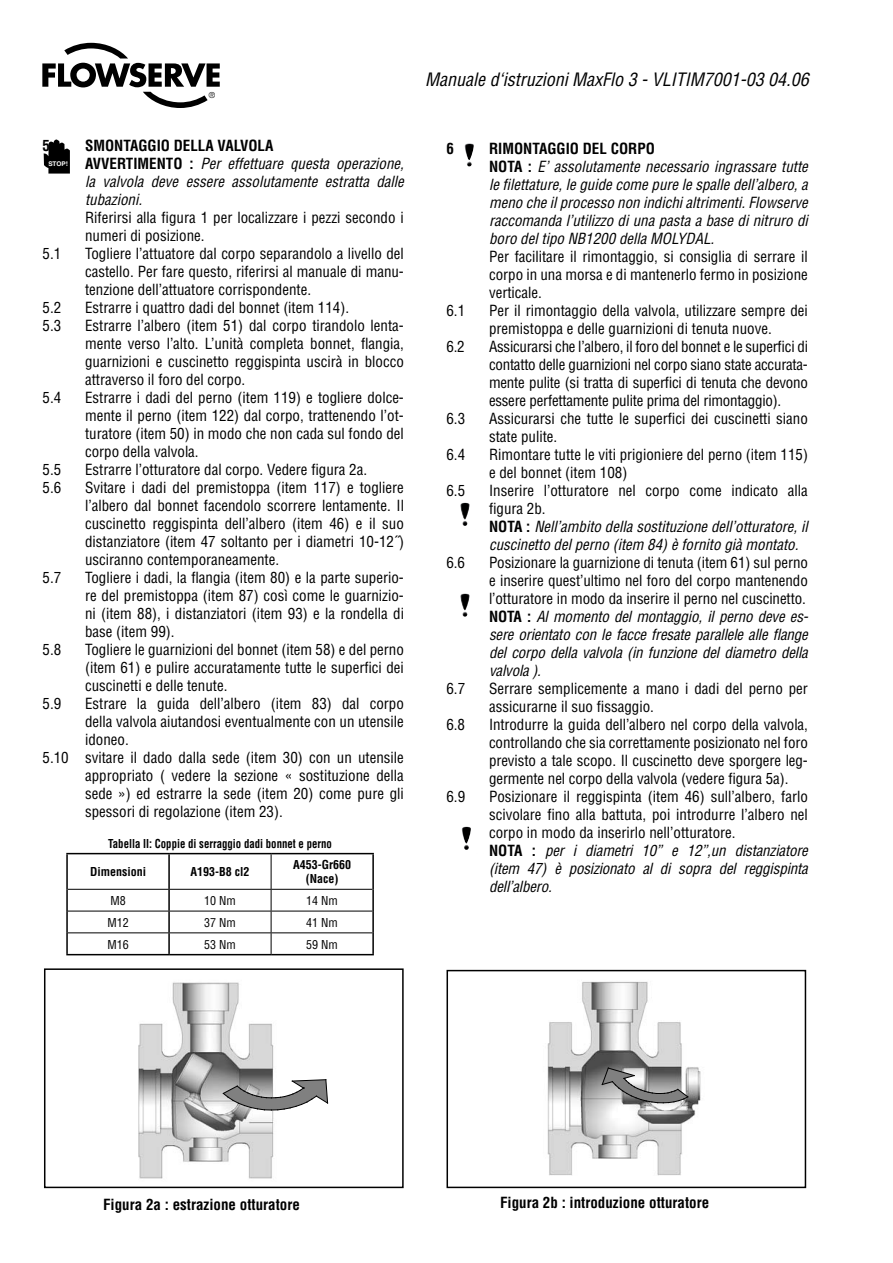
<style>
.page{position:relative;width:893px;height:1263px;background:#fff}
.page>*{position:absolute;margin:0;border:0;box-sizing:border-box;transform-origin:0 0}
.t1{font:italic condensed 18px "Helvetica";color:#000}
.t2{font:condensed 15px/18px "Helvetica";color:#000;text-align:justify}
.t3{font:italic condensed 15px/18px "Helvetica";color:#000}
.t4{font:700 condensed 15px "Helvetica";color:#000}
.t5{font:700 condensed 12px "Helvetica";color:#000;scale:.9 1}
.t6{font:700 condensed 12px/14.4px "Helvetica";color:#000;text-align:center}
.t7{font:condensed 12px "Helvetica";color:#000}
.t8{font:condensed 7.95px "Helvetica";color:#000}
.t9{font:700 6.45px "Helvetica";color:#fff}
.s1{font-weight:700;font-style:normal}
.s2{font-style:normal}
.s3{font-weight:700}
.s4{font-style:italic}
</style>
<div class="page">
<svg style="left:42px;top:43px;width:178px;height:65px"></svg>
<svg style="left:44px;top:140px;width:26px;height:34px"></svg>
<img style="left:464px;top:143px;width:10px;height:24px">
<img style="left:460px;top:502px;width:10px;height:24px">
<img style="left:460px;top:593px;width:10px;height:24px">
<img style="left:462px;top:826px;width:9px;height:24px">
<img style="left:547px;top:981px;width:154px;height:195px">
<img style="left:138px;top:982px;width:141px;height:197px">
<div style="left:44px;top:968px;width:360px;height:220px;border:2px solid #000"></div>
<div style="left:446px;top:970px;width:360px;height:218px;border:2px solid #000"></div>
<svg style="left:602px;top:1067px;width:86px;height:36px"></svg>
<svg style="left:222px;top:1079px;width:106px;height:31px"></svg>
<hr style="left:66px;top:853px;width:103px;height:1px;background:#000">
<hr style="left:66px;top:854px;width:2px;height:35px;background:#000">
<hr style="left:169px;top:853px;width:102px;height:1px;background:#000">
<hr style="left:168px;top:854px;width:2px;height:35px;background:#000">
<hr style="left:271px;top:853px;width:103px;height:1px;background:#000">
<hr style="left:372px;top:854px;width:2px;height:35px;background:#000">
<hr style="left:66px;top:889px;width:2px;height:22px;background:#000">
<hr style="left:168px;top:890px;width:2px;height:21px;background:#000">
<hr style="left:372px;top:889px;width:2px;height:22px;background:#000">
<hr style="left:66px;top:911px;width:2px;height:22px;background:#000">
<hr style="left:168px;top:911px;width:2px;height:21px;background:#000">
<hr style="left:372px;top:911px;width:2px;height:22px;background:#000">
<hr style="left:66px;top:933px;width:2px;height:21px;background:#000">
<hr style="left:168px;top:933px;width:2px;height:21px;background:#000">
<hr style="left:372px;top:933px;width:2px;height:21px;background:#000">
<hr style="left:66px;top:954px;width:103px;height:1px;background:#000">
<hr style="left:169px;top:954px;width:102px;height:1px;background:#000">
<hr style="left:271px;top:954px;width:103px;height:1px;background:#000">
<hr style="left:68px;top:889px;width:101px;height:1px;background:#000">
<hr style="left:169px;top:889px;width:102px;height:1px;background:#000">
<hr style="left:271px;top:889px;width:101px;height:1px;background:#000">
<hr style="left:68px;top:911px;width:101px;height:1px;background:#000">
<hr style="left:169px;top:911px;width:102px;height:1px;background:#000">
<hr style="left:271px;top:911px;width:101px;height:1px;background:#000">
<hr style="left:68px;top:932px;width:101px;height:1px;background:#000">
<hr style="left:169px;top:932px;width:102px;height:1px;background:#000">
<hr style="left:271px;top:932px;width:101px;height:1px;background:#000">
<hr style="left:271px;top:854px;width:1px;height:35px;background:#000">
<svg style="left:271px;top:890px;width:1px;height:64px"></svg>
<p class="t8" style="left:209px;top:90px;width:8px">®</p>
<p class="t4" style="left:43px;top:136px;width:9px">5</p>
<p class="t3" style="left:85px;top:136px;width:320px"><span class="s1">SMONTAGGIO DELLA VALVOLA<br>AVVERTIMENTO :</span> Per effettuare questa operazione, la valvola deve essere assolutamente estratta dalle tubazioni.</p>
<p class="t2" style="left:85px;top:208px;width:320px">Riferirsi alla figura 1 per localizzare i pezzi secondo i numeri di posizione.</p>
<p class="t2" style="left:43px;top:244px;width:20px">5.1</p>
<p class="t2" style="left:85px;top:244px;width:320px">Togliere l’attuatore dal corpo separandolo a livello del castello. Per fare questo, riferirsi al manuale di manu&shy;tenzione dell’attuatore corrispondente.</p>
<p class="t2" style="left:43px;top:298px;width:20px">5.2</p>
<p class="t2" style="left:85px;top:298px;width:266px">Estrarre i quattro dadi del bonnet (item 114).</p>
<p class="t2" style="left:43px;top:316px;width:20px">5.3</p>
<p class="t2" style="left:85px;top:316px;width:320px">Estrarre l’albero (item 51) dal corpo tirandolo lenta&shy;mente verso l’alto. L’unità completa bonnet, flangia, guarnizioni e cuscinetto reggispinta uscirà in blocco attraverso il foro del corpo.</p>
<p class="t2" style="left:43px;top:388px;width:20px">5.4</p>
<p class="t2" style="left:85px;top:388px;width:320px">Estrarre i dadi del perno (item 119) e togliere dolce&shy;mente il perno (item 122) dal corpo, trattenendo l’ot&shy;turatore (item 50) in modo che non cada sul fondo del corpo della valvola.</p>
<p class="t2" style="left:43px;top:460px;width:20px">5.5</p>
<p class="t2" style="left:85px;top:460px;width:284px">Estrarre l’otturatore dal corpo. Vedere figura 2a.</p>
<p class="t2" style="left:43px;top:478px;width:20px">5.6</p>
<p class="t2" style="left:85px;top:478px;width:320px">Svitare i dadi del premistoppa (item 117) e togliere l’albero dal bonnet facendolo scorrere lentamente. Il cuscinetto reggispinta dell’albero (item 46) e il suo distanziatore (item 47 soltanto per i diametri 10-12˝) usciranno contemporaneamente.</p>
<p class="t2" style="left:43px;top:568px;width:20px">5.7</p>
<p class="t2" style="left:85px;top:568px;width:320px">Togliere i dadi, la flangia (item 80) e la parte superio&shy;re del premistoppa (item 87) così come le guarnizio&shy;ni (item 88), i distanziatori (item 93) e la rondella di base (item 99).</p>
<p class="t2" style="left:43px;top:640px;width:20px">5.8</p>
<p class="t2" style="left:85px;top:640px;width:320px">Togliere le guarnizioni del bonnet (item 58) e del perno (item 61) e pulire accuratamente tutte le superfici dei cuscinetti e delle tenute.</p>
<p class="t2" style="left:43px;top:694px;width:20px">5.9</p>
<p class="t2" style="left:85px;top:694px;width:320px">Estrare la guida dell’albero (item 83) dal corpo</p>
<p class="t2" style="left:85px;top:712px;width:320px">della valvola aiutandosi eventualmente con un utensile</p>
<p class="t2" style="left:85px;top:730px;width:45px">idoneo.</p>
<p class="t2" style="left:43px;top:748px;width:363px">5.10 svitare il dado dalla sede (item 30) con un utensile</p>
<p class="t2" style="left:85px;top:766px;width:320px">appropriato ( vedere la sezione « sostituzione della</p>
<p class="t2" style="left:85px;top:784px;width:320px">sede ») ed estrarre la sede (item 20) come pure gli</p>
<p class="t2" style="left:85px;top:802px;width:199px">spessori di regolazione (item 23).</p>
<p class="t9" style="left:48px;top:158px;width:21px">STOP!</p>
<p class="t5" style="left:108px;top:836px;width:250px">Tabella II: Coppie di serraggio dadi bonnet e perno</p>
<p class="t6" style="left:90px;top:864px;width:58px">Dimensioni</p>
<p class="t6" style="left:191px;top:864px;width:61px">A193-B8 cl2</p>
<p class="t6" style="left:293px;top:857px;width:59px">A453-Gr660 (Nace)</p>
<p class="t7" style="left:110px;top:893px;width:17px">M8</p>
<p class="t7" style="left:204px;top:893px;width:33px">10 Nm</p>
<p class="t7" style="left:306px;top:893px;width:33px">14 Nm</p>
<p class="t7" style="left:107px;top:915px;width:23px">M12</p>
<p class="t7" style="left:204px;top:915px;width:33px">37 Nm</p>
<p class="t7" style="left:306px;top:915px;width:33px">41 Nm</p>
<p class="t7" style="left:107px;top:937px;width:23px">M16</p>
<p class="t7" style="left:204px;top:937px;width:33px">53 Nm</p>
<p class="t7" style="left:306px;top:937px;width:33px">59 Nm</p>
<p class="t1" style="left:425px;top:68px;width:385px">Manuale d‘istruzioni MaxFlo 3 - VLITIM7001-03 04.06</p>
<p class="t4" style="left:446px;top:140px;width:9px">6</p>
<p class="t3" style="left:489px;top:139px;width:320px"><span class="s1">RIMONTAGGIO DEL CORPO<br>NOTA :</span> E’ assolutamente necessario ingrassare tutte le filettature, le guide come pure le spalle dell’albero, a meno che il processo non indichi altrimenti. Flowserve raccomanda l’utilizzo di una pasta a base di nitruro di boro del tipo NB1200 della MOLYDAL.</p>
<p class="t2" style="left:489px;top:248px;width:320px">Per facilitare il rimontaggio, si consiglia di serrare il corpo in una morsa e di mantenerlo fermo in posizione verticale.</p>
<p class="t2" style="left:446px;top:302px;width:20px">6.1</p>
<p class="t2" style="left:489px;top:302px;width:320px">Per il rimontaggio della valvola, utilizzare sempre dei premistoppa e delle guarnizioni di tenuta nuove.</p>
<p class="t2" style="left:446px;top:338px;width:20px">6.2</p>
<p class="t2" style="left:489px;top:338px;width:320px">Assicurarsi che l’albero, il foro del bonnet e le superfici di contatto delle guarnizioni nel corpo siano state accurata&shy;mente pulite (si tratta di superfici di tenuta che devono essere perfettamente pulite prima del rimontaggio).</p>
<p class="t2" style="left:446px;top:410px;width:20px">6.3</p>
<p class="t2" style="left:489px;top:410px;width:320px">Assicurarsi che tutte le superfici dei cuscinetti siano state pulite.</p>
<p class="t2" style="left:446px;top:446px;width:20px">6.4</p>
<p class="t2" style="left:489px;top:446px;width:320px">Rimontare tutte le viti prigioniere del perno (item 115) e del bonnet (item 108)</p>
<p class="t2" style="left:446px;top:482px;width:20px">6.5</p>
<p class="t3" style="left:489px;top:482px;width:320px"><span class="s2">Inserire l’otturatore nel corpo come indicato alla figura 2b.<br></span><span class="s1">NOTA :</span> Nell’ambito della sostituzione dell’otturatore, il cuscinetto del perno (item 84) è fornito già montato.</p>
<p class="t2" style="left:446px;top:554px;width:20px">6.6</p>
<p class="t2" style="left:489px;top:554px;width:321px;text-align:left">Posizionare la guarnizione di tenuta (item 61) sul perno e inserire quest’ultimo nel foro del corpo mantenendo l’otturatore in modo da inserire il perno nel cuscinetto.<br><span class="s3">NOTA :</span> <span class="s4">Al momento del montaggio, il perno deve es&shy;sere orientato con le facce fresate parallele alle flange del corpo della valvola (in funzione del diametro della valvola ).</span></p>
<p class="t2" style="left:446px;top:680px;width:20px">6.7</p>
<p class="t2" style="left:489px;top:680px;width:320px">Serrare semplicemente a mano i dadi del perno per assicurarne il suo fissaggio.</p>
<p class="t2" style="left:446px;top:716px;width:20px">6.8</p>
<p class="t2" style="left:489px;top:716px;width:320px">Introdurre la guida dell’albero nel corpo della valvola, controllando che sia correttamente posizionato nel foro previsto a tale scopo. Il cuscinetto deve sporgere leg&shy;germente nel corpo della valvola (vedere figura 5a).</p>
<p class="t2" style="left:446px;top:788px;width:20px">6.9</p>
<p class="t2" style="left:489px;top:788px;width:320px;text-align:left">Posizionare il reggispinta (item 46) sull’albero, farlo scivolare fino alla battuta, poi introdurre l’albero nel corpo in modo da inserirlo nell’otturatore.<br><span class="s3">NOTA :</span> <span class="s4">per i diametri 10” e 12”,un distanziatore (item 47) è posizionato al di sopra del reggispinta dell’albero.</span></p>
<p class="t4" style="left:103px;top:1195px;width:198px">Figura 2a : estrazione otturatore</p>
<p class="t4" style="left:500px;top:1194px;width:211px">Figura 2b : introduzione otturatore</p>
</div>
